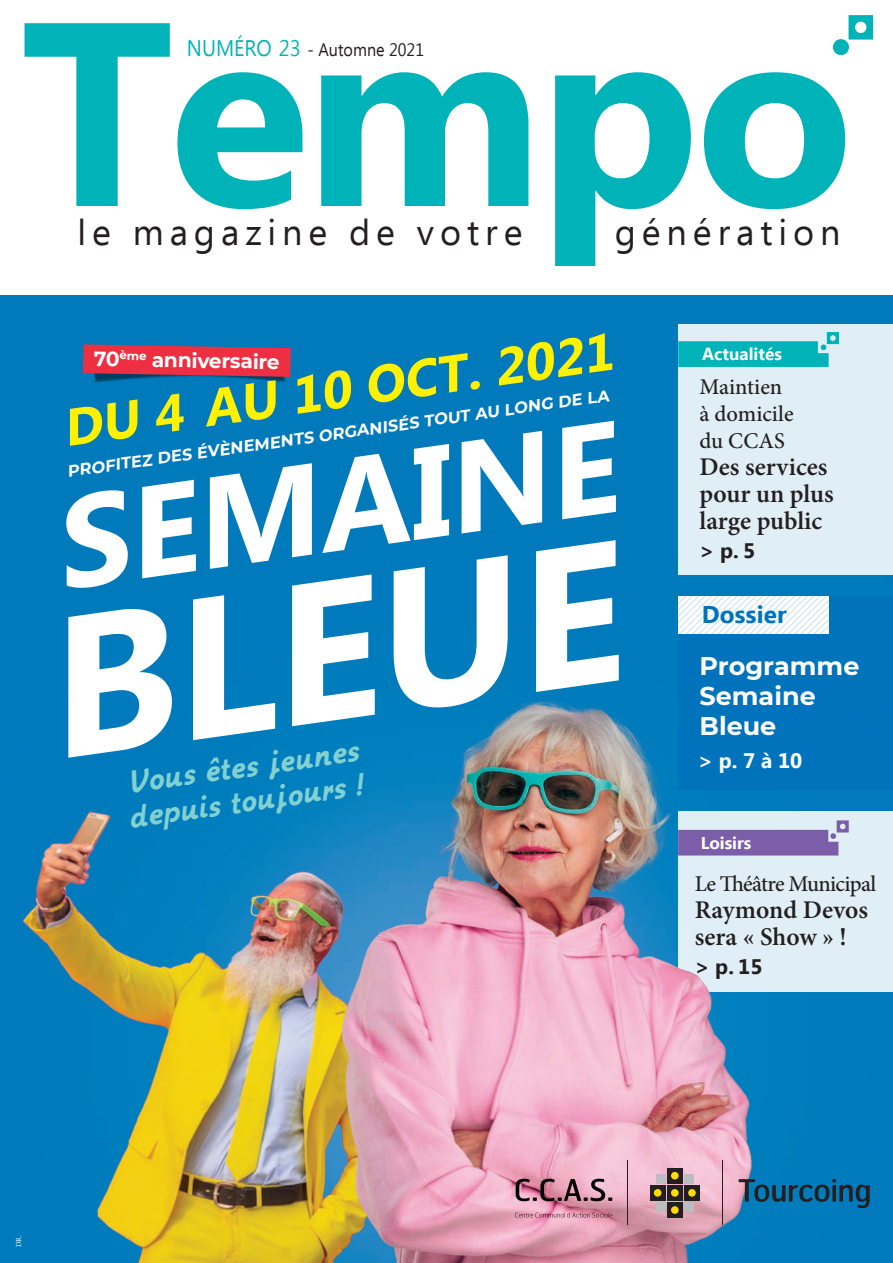
<style>
.page{position:relative;width:893px;height:1263px;background:#fff}
.page>*{position:absolute;margin:0;border:0;box-sizing:border-box;transform-origin:0 0}
.t1{font:700 261px "Ebrima";letter-spacing:-.02em;color:#00b3b8}
.t2{font:700 198.9px "Ebrima";color:#fff}
.t3{font:700 129.15px "Ebrima";color:#fff}
.t4{font:700 52.2px "Ebrima";color:#fff101}
.t5{font:36px "Ebrima";letter-spacing:.165em;color:#231f20}
.t6{font:32.55px/34.5px "Postface";color:#83d0d1}
.t7{font:600 25.5px/27px "Minion Pro";color:#231f20}
.t8{font:700 25.5px/30px "Montserrat";color:#fff}
.t9{font:700 24.3px "Ebrima";letter-spacing:.01em;color:#0072bc}
.t10{font:500 22.5px/27px "Minion Pro";letter-spacing:-.01em;color:#231f20}
.t11{font:500 22.5px "Minion Pro";letter-spacing:-.03em;color:#231f20}
.t12{font:700 21px "Ebrima";color:#231f20}
.t13{font:700 21px "Ebrima";color:#fff}
.t14{font:700 20.55px "Montserrat";color:#fff}
.t15{font:18px "Ebrima";color:#231f20;scale:.9 1}
.t16{font:700 17.1px "Ebrima";color:#fff}
.t17{font:700 16.2px "Montserrat";color:#fff}
.t18{font:7.5px "Minion Pro";color:#fff}
.s1{font-size:22.5px;color:#00b3b8}
</style>
<div class="page">
<div style="left:0;top:296px;width:893px;height:967px;background:#007abb"></div>
<div style="left:678px;top:325px;width:215px;height:250px;background:#e0eef6"></div>
<svg style="left:678px;top:332px;width:161px;height:35px"></svg>
<div style="left:678px;top:811px;width:215px;height:180px;background:#e0eef6"></div>
<svg style="left:759px;top:820px;width:90px;height:35px"></svg>
<div style="left:678px;top:596px;width:215px;height:194px;background:#0072bc"></div>
<svg style="left:678px;top:596px;width:151px;height:37px;background:#f2f8fb"></svg>
<img style="left:18px;top:806px;width:313px;height:457px">
<img style="left:331px;top:689px;width:428px;height:574px">
<svg style="left:833px;top:15px;width:40px;height:41px"></svg>
<hr style="left:722px;top:1160px;width:1px;height:65px;background:#231f20">
<hr style="left:627px;top:1160px;width:1px;height:65px;background:#231f20">
<div style="left:667px;top:1168px;width:15px;height:15px;background:#231f20"></div>
<div style="left:667px;top:1185px;width:15px;height:15px;background:#231f20"></div>
<div style="left:684px;top:1185px;width:16px;height:15px;background:#231f20"></div>
<div style="left:650px;top:1185px;width:15px;height:15px;background:#231f20"></div>
<div style="left:667px;top:1202px;width:15px;height:16px;background:#231f20"></div>
<div style="left:671px;top:1172px;width:8px;height:7px;background:#ffdc01;border-radius:50%"></div>
<div style="left:671px;top:1189px;width:8px;height:8px;background:#ffdc01;border-radius:50%"></div>
<div style="left:654px;top:1189px;width:7px;height:8px;background:#ffdc01;border-radius:50%"></div>
<div style="left:671px;top:1206px;width:8px;height:8px;background:#ffdc01;border-radius:50%"></div>
<div style="left:688px;top:1189px;width:8px;height:8px;background:#ffdc01;border-radius:50%"></div>
<div style="left:656px;top:1174px;width:9px;height:9px;background:#bcbdc0"></div>
<div style="left:656px;top:1202px;width:9px;height:10px;background:#bcbdc0"></div>
<div style="left:684px;top:1174px;width:10px;height:9px;background:#bcbdc0"></div>
<div style="left:684px;top:1202px;width:10px;height:10px;background:#bcbdc0"></div>
<svg style="left:739px;top:1179px;width:131px;height:29px;background:#11618e"></svg>
<svg style="left:516px;top:1179px;width:96px;height:22px;background:#a37081"></svg>
<svg style="left:515px;top:1212px;width:97px;height:5px"></svg>
<svg style="left:83px;top:344px;width:208px;height:39px;background:#af3e5b"></svg>
<p class="t1" style="left:21px;top:-81px;width:835px">Tempo</p>
<p class="t15" style="left:187px;top:36px;width:265px"><span class="s1">NUMÉRO 23</span> - Automne 2021</p>
<p class="t5" style="left:77px;top:207px;width:446px">le magazine de votre</p>
<p class="t5" style="left:615px;top:207px;width:227px">génération</p>
<p class="t4" style="left:58px;top:390px;width:556px;rotate:-8deg">DU 4 AU 10 OCT. 2021</p>
<p class="t14" style="left:94px;top:344px;width:187px;rotate:1deg">70<sup>ème</sup> anniversaire</p>
<p class="t17" style="left:66px;top:460px;width:548px;rotate:-8deg">PROFITEZ DES ÉVÈNEMENTS ORGANISÉS TOUT AU LONG DE LA</p>
<p class="t3" style="left:41px;top:449px;width:566px;rotate:-8deg">SEMAINE</p>
<p class="t2" style="left:22px;top:544px;width:580px;rotate:-8deg">BLEUE</p>
<p class="t6" style="left:123px;top:768px;width:238px;rotate:-8deg">Vous êtes jeunes depuis toujours !</p>
<p class="t16" style="left:702px;top:341px;width:81px">Actualités</p>
<p class="t10" style="left:699px;top:373px;width:96px">Maintien à domicile du CCAS</p>
<p class="t7" style="left:699px;top:453px;width:136px">Des services pour un plus large public</p>
<p class="t12" style="left:699px;top:535px;width:57px">&gt; p. 5</p>
<p class="t9" style="left:702px;top:596px;width:87px">Dossier</p>
<p class="t8" style="left:699px;top:650px;width:162px">Programme<br>Semaine<br>Bleue</p>
<p class="t13" style="left:698px;top:744px;width:106px">&gt; p. 7 à 10</p>
<p class="t16" style="left:701px;top:831px;width:52px">Loisirs</p>
<p class="t11" style="left:695px;top:868px;width:183px">Le Théâtre Municipal</p>
<p class="t7" style="left:695px;top:896px;width:175px">Raymond Devos sera « Show » !</p>
<p class="t12" style="left:695px;top:951px;width:69px">&gt; p. 15</p>
<p class="t18" style="left:14px;top:1247px;width:13px;rotate:-90deg">DR.</p>
</div>
